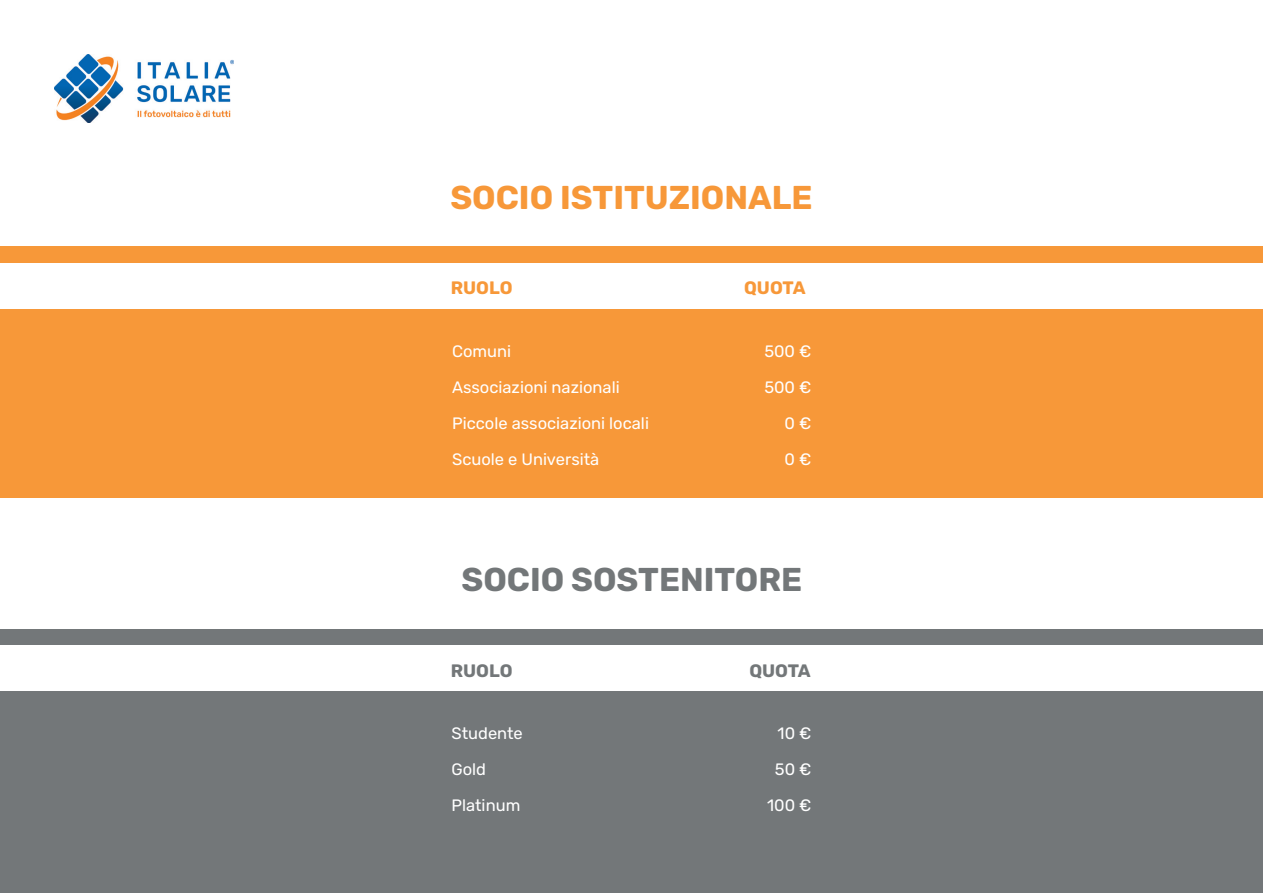
<style>
.page{position:relative;width:1263px;height:893px;background:#fff}
.page>*{position:absolute;margin:0;border:0;box-sizing:border-box;transform-origin:0 0}
.t1{font:700 33px "Rubik";color:#f79839}
.t2{font:700 33px "Rubik";color:#737779}
.t3{font:700 18px "Rubik";color:#f79839}
.t4{font:700 18px "Rubik";color:#737779}
.t5{font:16.5px "Rubik";color:#fff}
</style>
<div class="page">
<div style="left:0;top:246px;width:1263px;height:251px;background:#f79839"></div>
<div style="left:0;top:629px;width:1263px;height:264px;background:#737779"></div>
<div style="left:0;top:263px;width:1263px;height:45px;background:#fff"></div>
<div style="left:0;top:646px;width:1263px;height:45px;background:#fff"></div>
<img style="left:54px;top:54px;width:179px;height:69px">
<p class="t1" style="left:450px;top:180px;width:364px">SOCIO ISTITUZIONALE</p>
<p class="t3" style="left:451px;top:278px;width:63px">RUOLO</p>
<p class="t5" style="left:452px;top:342px;width:61px">Comuni</p>
<p class="t5" style="left:452px;top:378px;width:169px">Associazioni nazionali</p>
<p class="t5" style="left:452px;top:414px;width:199px">Piccole associazioni locali</p>
<p class="t5" style="left:452px;top:450px;width:149px">Scuole e Università</p>
<p class="t3" style="left:744px;top:278px;width:63px">QUOTA</p>
<p class="t5" style="left:764px;top:342px;width:49px">500 €</p>
<p class="t5" style="left:764px;top:378px;width:49px">500 €</p>
<p class="t5" style="left:785px;top:414px;width:28px">0 €</p>
<p class="t5" style="left:785px;top:450px;width:28px">0 €</p>
<p class="t2" style="left:461px;top:561px;width:342px">SOCIO SOSTENITORE</p>
<p class="t4" style="left:451px;top:661px;width:63px">RUOLO</p>
<p class="t5" style="left:451px;top:724px;width:73px">Studente</p>
<p class="t5" style="left:451px;top:760px;width:36px">Gold</p>
<p class="t5" style="left:451px;top:796px;width:70px">Platinum</p>
<p class="t4" style="left:749px;top:660px;width:63px">QUOTA</p>
<p class="t5" style="left:778px;top:724px;width:35px">10 €</p>
<p class="t5" style="left:775px;top:760px;width:38px">50 €</p>
<p class="t5" style="left:767px;top:796px;width:46px">100 €</p>
</div>
